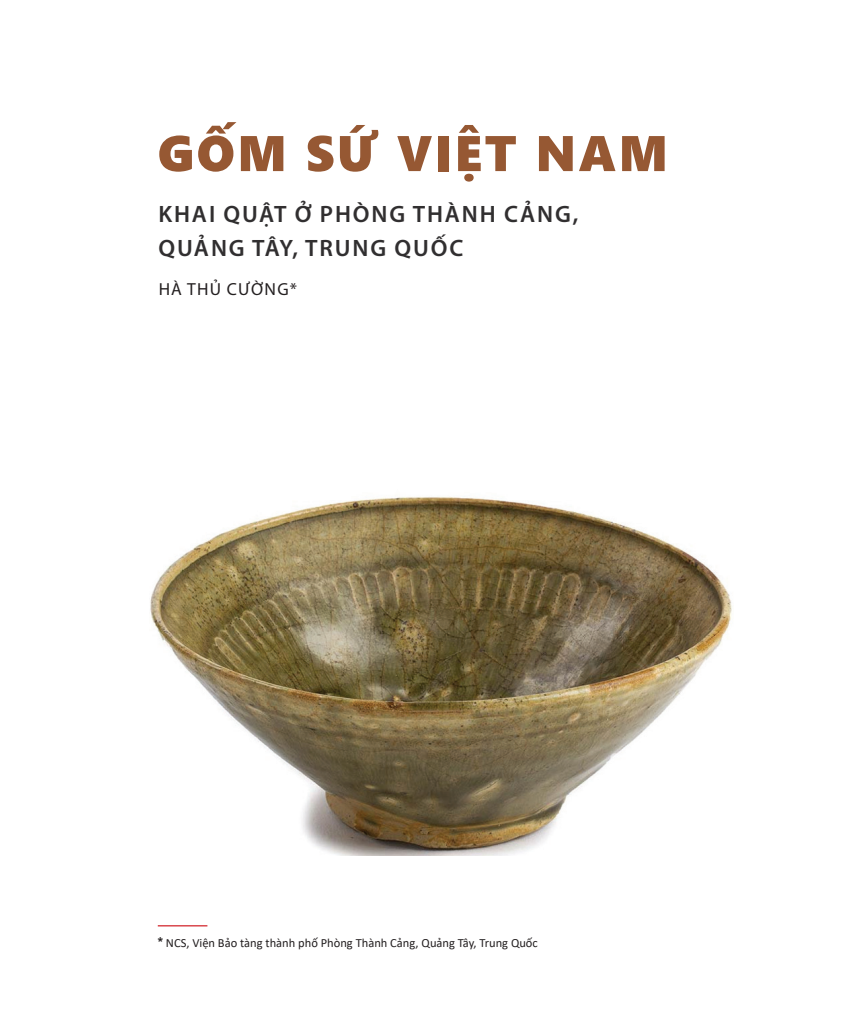
<style>
.page{position:relative;width:851px;height:1028px;background:#fff}
.page>*{position:absolute;margin:0;border:0;box-sizing:border-box;transform-origin:0 0}
.t1{font:50px "Segoe UI Black";letter-spacing:.05em;color:#965833}
.t2{font:600 23.75px/33.8px "Myriad Pro";letter-spacing:.08em;color:#312f30}
.t3{font:17.5px "Myriad Pro";letter-spacing:.07em;color:#231f20}
.t4{font:12.5px "Calibri";color:#231f20}
.s1{font-family:"Arial";font-weight:700;font-size:13.75px}
</style>
<div class="page">
<hr style="left:158px;top:925px;width:49px;height:1px;background:#d1232a">
<img style="left:150px;top:496px;width:582px;height:359px">
<h1 class="t1" style="left:158px;top:117px;width:511px">GỐM SỨ VIỆT NAM</h1>
<h2 class="t2" style="left:158px;top:197px;width:421px">KHAI QUẬT Ở PHÒNG THÀNH CẢNG,<br>QUẢNG TÂY, TRUNG QUỐC</h2>
<h3 class="t3" style="left:159px;top:279px;width:140px">HÀ THỦ CƯỜNG*</h3>
<p class="t4" style="left:158px;top:934px;width:381px"><span class="s1">*</span> NCS, Viện Bảo tàng thành phố Phòng Thành Cảng, Quảng Tây, Trung Quốc</p>
</div>
